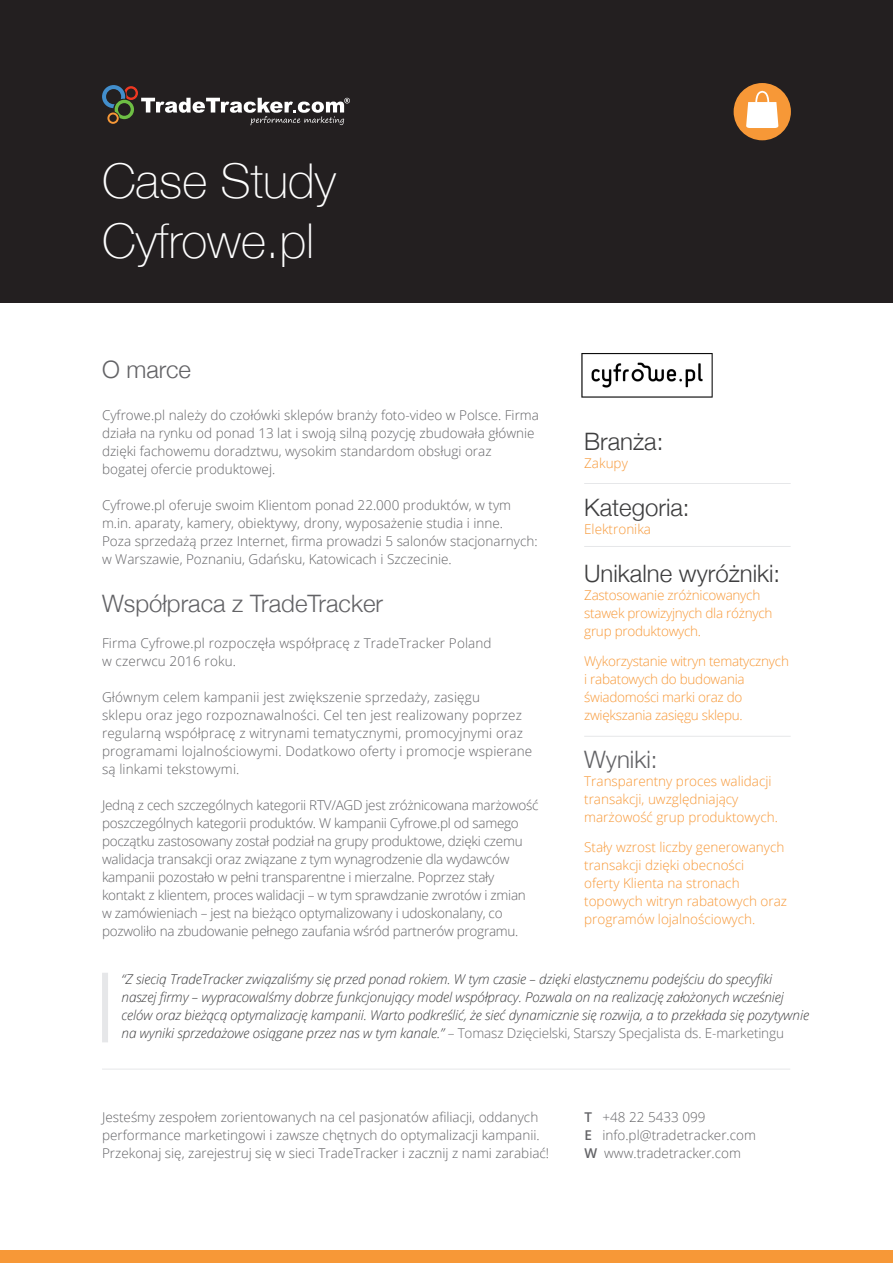
<style>
.page{position:relative;width:893px;height:1263px;background:#fff}
.page>*{position:absolute;margin:0;border:0;box-sizing:border-box;transform-origin:0 0}
.Heading_1{font:100 48px "Helvetica Neue";color:#fff}
.Heading_3{font:300 24px "Helvetica Neue";color:#636366}
.Heading_3-2{font:300 24px "Helvetica Neue";color:#3e3e3f}
.t1{font:300 13.5px/18px "Open Sans";color:#636366}
.t2{font:300 13.5px/18px "Open Sans";letter-spacing:-.02em;color:#636366}
.t3{font:italic 300 13.5px/18px "Open Sans";letter-spacing:-.01em;color:#3e3e3f}
.t4{font:300 13.5px/18px "Open Sans";color:#f79837}
.t5{font:300 13.5px/18px "Open Sans";letter-spacing:-.02em;color:#f79837}
.s1{font-style:normal;color:#69696c}
.s2{font-weight:600}
</style>
<div class="page">
<div style="left:0;top:0;width:893px;height:303px;background:#231f20"></div>
<hr style="left:584px;top:736px;width:207px;height:1px;background:#e6e7e9">
<hr style="left:584px;top:546px;width:207px;height:1px;background:#e6e7e9">
<hr style="left:584px;top:483px;width:207px;height:1px;background:#e6e7e9">
<div style="left:102px;top:973px;width:6px;height:69px;background:#e6e7e9"></div>
<hr style="left:102px;top:1069px;width:688px;height:1px;background:#e6e7e9">
<svg style="left:102px;top:85px;width:248px;height:40px"></svg>
<div style="left:734px;top:83px;width:57px;height:57px;background:#f79837;border-radius:50%"></div>
<svg style="left:746px;top:91px;width:32px;height:37px"></svg>
<div style="left:0;top:1250px;width:893px;height:13px;background:#f79837"></div>
<img style="left:581px;top:353px;width:132px;height:45px">
<p class="Heading_1" style="left:102px;top:145px;width:235px">Case Study</p>
<p class="Heading_1" style="left:102px;top:205px;width:214px">Cyfrowe.pl</p>
<p class="Heading_3" style="left:102px;top:350px;width:90px">O marce</p>
<p class="t1" style="left:102px;top:406px;width:438px">Cyfrowe.pl należy do czołówki sklepów branży foto-video w Polsce. Firma działa na rynku od ponad 13 lat i swoją silną pozycję zbudowała głównie dzięki fachowemu doradztwu, wysokim standardom obsługi oraz bogatej ofercie produktowej.</p>
<p class="t1" style="left:102px;top:496px;width:437px">Cyfrowe.pl oferuje swoim Klientom ponad 22.000 produktów, w tym m.in. aparaty, kamery, obiektywy, drony, wyposażenie studia i inne.<br>Poza sprzedażą przez Internet, firma prowadzi 5 salonów stacjonarnych: w Warszawie, Poznaniu, Gdańsku, Katowicach i Szczecinie.</p>
<p class="Heading_3" style="left:102px;top:584px;width:283px">Współpraca z TradeTracker</p>
<p class="t1" style="left:102px;top:634px;width:391px">Firma Cyfrowe.pl rozpoczęła współpracę z TradeTracker Poland w czerwcu 2016 roku.</p>
<p class="t1" style="left:102px;top:688px;width:432px">Głównym celem kampanii jest zwiększenie sprzedaży, zasięgu<br>sklepu oraz jego rozpoznawalności. Cel ten jest realizowany poprzez regularną współpracę z witrynami tematycznymi, promocyjnymi oraz programami lojalnościowymi. Dodatkowo oferty i promocje wspierane są linkami tekstowymi.</p>
<p class="t2" style="left:102px;top:796px;width:438px">Jedną z cech szczególnych kategorii RTV/AGD jest zróżnicowana marżowość poszczególnych kategorii produktów. W kampanii Cyfrowe.pl od samego początku zastosowany został podział na grupy produktowe, dzięki czemu walidacja transakcji oraz związane z tym wynagrodzenie dla wydawców kampanii pozostało w pełni transparentne i mierzalne. Poprzez stały kontakt z klientem, proces walidacji – w tym sprawdzanie zwrotów i zmian w zamówieniach – jest na bieżąco optymalizowany i udoskonalany, co pozwoliło na zbudowanie pełnego zaufania wśród partnerów programu.</p>
<p class="Heading_3-2" style="left:584px;top:422px;width:81px">Branża:</p>
<p class="t4" style="left:584px;top:454px;width:45px">Zakupy</p>
<p class="Heading_3-2" style="left:584px;top:488px;width:107px">Kategoria:</p>
<p class="t4" style="left:584px;top:520px;width:68px">Elektronika</p>
<p class="Heading_3-2" style="left:584px;top:554px;width:198px">Unikalne wyróżniki:</p>
<p class="t5" style="left:584px;top:586px;width:190px">Zastosowanie zróżnicowanych stawek prowizyjnych dla różnych grup produktowych.</p>
<p class="t5" style="left:584px;top:652px;width:206px">Wykorzystanie witryn tematycznych i rabatowych do budowania świadomości marki oraz do zwiększania zasięgu sklepu.</p>
<p class="Heading_3" style="left:584px;top:740px;width:75px">Wyniki:</p>
<p class="t4" style="left:584px;top:772px;width:195px">Transparentny proces walidacji transakcji, uwzględniający marżowość grup produktowych.</p>
<p class="t4" style="left:584px;top:838px;width:204px">Stały wzrost liczby generowanych transakcji dzięki obecności<br>oferty Klienta na stronach topowych witryn rabatowych oraz programów lojalnościowych.</p>
<p class="t3" style="left:122px;top:970px;width:689px">“Z siecią TradeTracker związaliśmy się przed ponad rokiem. W tym czasie – dzięki elastycznemu podejściu do specyfiki naszej firmy – wypracowalśmy dobrze funkcjonujący model współpracy. Pozwala on na realizację założonych wcześniej celów oraz bieżącą optymalizację kampanii. Warto podkreślić, że sieć dynamicznie się rozwija, a to przekłada się pozytywnie na wyniki sprzedażowe osiągane przez nas w tym kanale.” <span class="s1">– Tomasz Dzięcielski, Starszy Specjalista ds. E-marketingu</span></p>
<p class="t1" style="left:102px;top:1108px;width:449px">Jesteśmy zespołem zorientowanych na cel pasjonatów afiliacji, oddanych performance marketingowi i zawsze chętnych do optymalizacji kampanii.<br>Przekonaj się, zarejestruj się w sieci TradeTracker i zacznij z nami zarabiać!</p>
<p class="t1" style="left:584px;top:1108px;width:173px"><span class="s2">T</span> +48 22 5433 099<br><span class="s2">E</span> info.pl@tradetracker.com<br><span class="s2">W</span> www.tradetracker.com</p>
</div>
